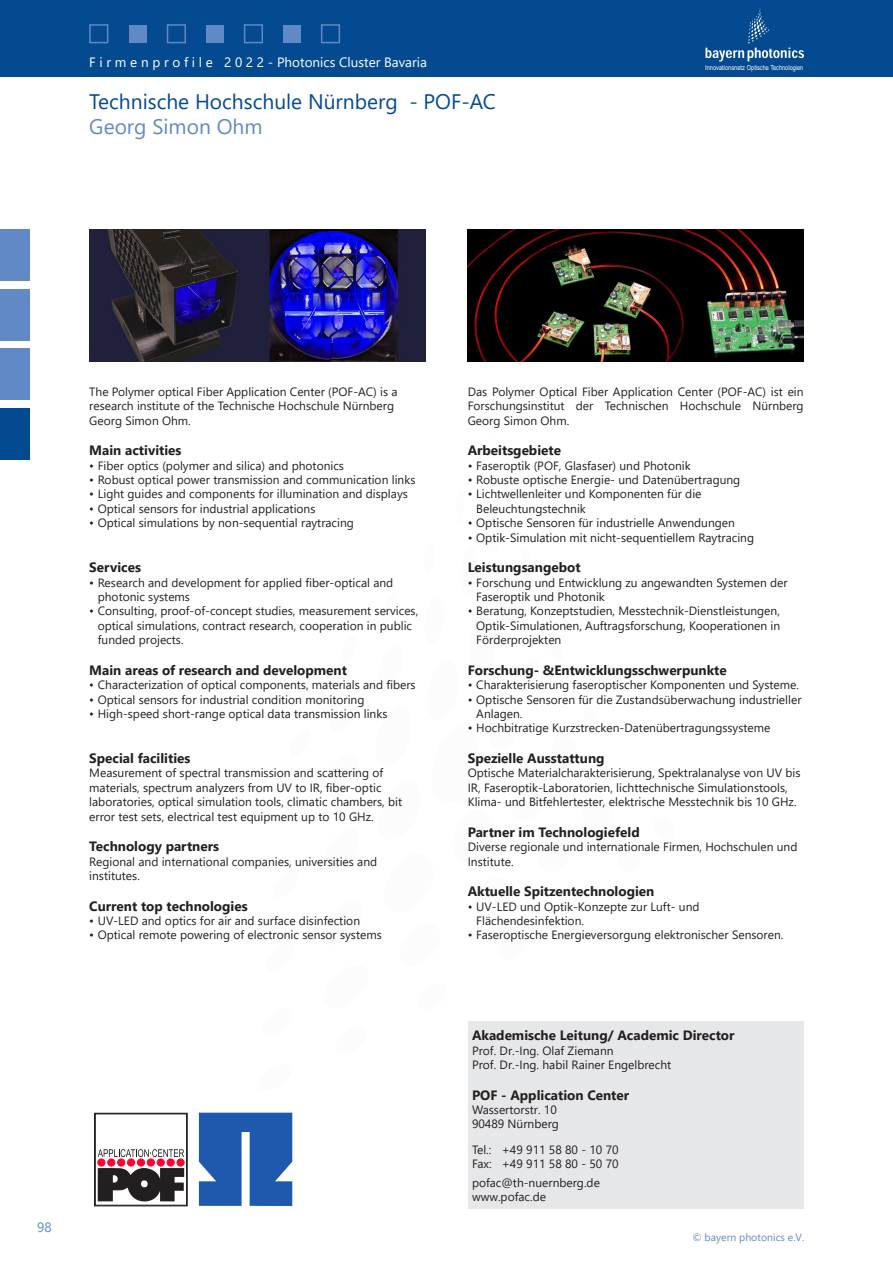
<style>
.page{position:relative;width:893px;height:1263px;background:#fff}
.page>*{position:absolute;margin:0;border:0;box-sizing:border-box;transform-origin:0 0}
.Firmen-_Institutsnam{font:21px "Segoe UI";color:#044a91}
.Firmen-_Institutsnam-2{font:21px "Segoe UI";color:#6089c6}
.t1{font:700 13.5px "Segoe UI";color:#231f20}
.t2{font:13.5px "Segoe UI";color:#fff}
.t3{font:13.5px "Segoe UI";color:#6089c6}
.t4{font:12px/14.4px "Segoe UI";color:#231f20}
.t5{font:10.5px "Segoe UI";color:#6089c6}
.t6{font:6.9px "Arial Narrow";color:#fff}
</style>
<div class="page">
<div style="left:0;top:0;width:893px;height:77px;background:#044a91"></div>
<svg style="left:705px;top:9px;width:99px;height:53px"></svg>
<div style="left:0;top:230px;width:30px;height:51px;background:#6089c6"></div>
<div style="left:0;top:408px;width:30px;height:51px;background:#044a91"></div>
<div style="left:0;top:289px;width:30px;height:51px;background:#6089c6"></div>
<div style="left:0;top:349px;width:30px;height:51px;background:#6089c6"></div>
<div style="left:321px;top:24px;width:19px;height:19px;border:2px solid #6089c6"></div>
<div style="left:89px;top:24px;width:19px;height:19px;border:2px solid #6089c6"></div>
<div style="left:129px;top:25px;width:18px;height:18px;background:#6089c6"></div>
<div style="left:167px;top:24px;width:19px;height:19px;border:2px solid #6089c6"></div>
<div style="left:206px;top:25px;width:18px;height:18px;background:#6089c6"></div>
<div style="left:244px;top:24px;width:19px;height:19px;border:2px solid #6089c6"></div>
<div style="left:283px;top:25px;width:18px;height:18px;background:#6089c6"></div>
<img style="left:468px;top:230px;width:336px;height:131px">
<img style="left:89px;top:230px;width:336px;height:131px">
<svg style="left:199px;top:1113px;width:93px;height:93px;background:#366ab6"></svg>
<svg style="left:94px;top:1113px;width:94px;height:93px"></svg>
<div style="left:95px;top:1113px;width:92px;height:92px;background:#fff;border:1px solid #231f20"></div>
<svg style="left:98px;top:1168px;width:86px;height:34px"></svg>
<svg style="left:98px;top:1149px;width:86px;height:8px"></svg>
<div style="left:137px;top:1159px;width:8px;height:7px;background:#ff0032;border-radius:50%"></div>
<div style="left:137px;top:1158px;width:8px;height:8px;border:1px solid #ff0032;border-radius:50%"></div>
<div style="left:118px;top:1159px;width:7px;height:7px;background:#ff0032;border-radius:50%"></div>
<div style="left:117px;top:1158px;width:8px;height:8px;border:1px solid #ff0032;border-radius:50%"></div>
<div style="left:127px;top:1159px;width:8px;height:7px;background:#ff0032;border-radius:50%"></div>
<div style="left:127px;top:1158px;width:8px;height:8px;border:1px solid #ff0032;border-radius:50%"></div>
<div style="left:108px;top:1159px;width:7px;height:7px;background:#ff0032;border-radius:50%"></div>
<div style="left:107px;top:1158px;width:8px;height:8px;border:1px solid #ff0032;border-radius:50%"></div>
<div style="left:98px;top:1159px;width:7px;height:7px;background:#ff0032;border-radius:50%"></div>
<div style="left:97px;top:1158px;width:8px;height:8px;border:1px solid #ff0032;border-radius:50%"></div>
<div style="left:147px;top:1159px;width:7px;height:7px;background:#ff0032;border-radius:50%"></div>
<div style="left:147px;top:1158px;width:8px;height:8px;border:1px solid #ff0032;border-radius:50%"></div>
<div style="left:157px;top:1159px;width:7px;height:7px;background:#ff0032;border-radius:50%"></div>
<div style="left:157px;top:1158px;width:8px;height:8px;border:1px solid #ff0032;border-radius:50%"></div>
<div style="left:167px;top:1159px;width:7px;height:7px;background:#ff0032;border-radius:50%"></div>
<div style="left:167px;top:1158px;width:8px;height:8px;border:1px solid #ff0032;border-radius:50%"></div>
<div style="left:177px;top:1159px;width:7px;height:7px;background:#ff0032;border-radius:50%"></div>
<div style="left:177px;top:1158px;width:7px;height:8px;border:1px solid #ff0032;border-radius:50%"></div>
<div style="left:468px;top:1022px;width:336px;height:187px;background:#e6e7e9"></div>
<p class="t2" style="left:89px;top:49px;width:339px">F i r m e n p r o f i l e 2 0 2 2 - Photonics Cluster Bavaria</p>
<p class="t6" style="left:705px;top:63px;width:100px">Innovationsnetz Optische Technologien</p>
<h2 class="Firmen-_Institutsnam" style="left:89px;top:82px;width:408px">Technische Hochschule Nürnberg - POF-AC</h2>
<h2 class="Firmen-_Institutsnam-2" style="left:89px;top:107px;width:175px">Georg Simon Ohm</h2>
<p class="t4" style="left:89px;top:383px;width:310px">The Polymer optical Fiber Application Center (POF-AC) is a research institute of the Technische Hochschule Nürnberg<br>Georg Simon Ohm.</p>
<p class="t1" style="left:89px;top:438px;width:94px">Main activities</p>
<p class="t4" style="left:89px;top:457px;width:256px">• Fiber optics (polymer and silica) and photonics</p>
<p class="t4" style="left:89px;top:471px;width:328px">• Robust optical power transmission and communication links</p>
<p class="t4" style="left:89px;top:486px;width:320px">• Light guides and components for illumination and displays</p>
<p class="t4" style="left:89px;top:500px;width:228px">• Optical sensors for industrial applications</p>
<p class="t4" style="left:89px;top:515px;width:266px">• Optical simulations by non-sequential raytracing</p>
<p class="t1" style="left:89px;top:555px;width:53px">Services</p>
<p class="t4" style="left:98px;top:574px;width:297px;text-indent:-9px">• Research and development for applied fiber-optical and photonic systems</p>
<p class="t4" style="left:98px;top:603px;width:322px;text-indent:-9px">• Consulting, proof-of-concept studies, measurement services, optical simulations, contract research, cooperation in public funded projects.</p>
<p class="t1" style="left:89px;top:657px;width:259px">Main areas of research and development</p>
<p class="t4" style="left:89px;top:677px;width:328px">• Characterization of optical components, materials and fibers</p>
<p class="t4" style="left:89px;top:691px;width:277px">• Optical sensors for industrial condition monitoring</p>
<p class="t4" style="left:89px;top:705px;width:300px">• High-speed short-range optical data transmission links</p>
<p class="t1" style="left:89px;top:745px;width:103px">Special facilities</p>
<p class="t4" style="left:89px;top:765px;width:314px">Measurement of spectral transmission and scattering of materials, spectrum analyzers from UV to IR, fiber-optic laboratories, optical simulation tools, climatic chambers, bit error test sets, electrical test equipment up to 10 GHz.</p>
<p class="t1" style="left:89px;top:834px;width:131px">Technology partners</p>
<p class="t4" style="left:89px;top:853px;width:289px">Regional and international companies, universities and institutes.</p>
<p class="t1" style="left:89px;top:893px;width:160px">Current top technologies</p>
<p class="t4" style="left:89px;top:912px;width:272px">• UV-LED and optics for air and surface disinfection</p>
<p class="t4" style="left:89px;top:927px;width:294px">• Optical remote powering of electronic sensor systems</p>
<p class="t3" style="left:37px;top:1214px;width:16px">98</p>
<p class="t4" style="left:468px;top:383px;width:337px;text-align:justify">Das Polymer Optical Fiber Application Center (POF-AC) ist ein Forschungsinstitut der Technischen Hochschule Nürnberg Georg Simon Ohm.</p>
<p class="t1" style="left:468px;top:438px;width:95px">Arbeitsgebiete</p>
<p class="t4" style="left:468px;top:457px;width:224px">• Faseroptik (POF, Glasfaser) und Photonik</p>
<p class="t4" style="left:468px;top:471px;width:274px">• Robuste optische Energie- und Datenübertragung</p>
<p class="t4" style="left:476px;top:486px;width:227px;text-indent:-9px">• Lichtwellenleiter und Komponenten für die<br>Beleuchtungstechnik</p>
<p class="t4" style="left:468px;top:515px;width:269px">• Optische Sensoren für industrielle Anwendungen</p>
<p class="t4" style="left:468px;top:529px;width:288px">• Optik-Simulation mit nicht-sequentiellem Raytracing</p>
<p class="t1" style="left:468px;top:555px;width:114px">Leistungsangebot</p>
<p class="t4" style="left:476px;top:574px;width:313px;text-indent:-9px">• Forschung und Entwicklung zu angewandten Systemen der<br>Faseroptik und Photonik</p>
<p class="t4" style="left:476px;top:603px;width:305px;text-align:justify;text-indent:-9px">• Beratung, Konzeptstudien, Messtechnik-Dienstleistungen, Optik-Simulationen, Auftragsforschung, Kooperationen in Förderprojekten</p>
<p class="t1" style="left:468px;top:657px;width:260px">Forschung- &amp;Entwicklungsschwerpunkte</p>
<p class="t4" style="left:468px;top:677px;width:333px">• Charakterisierung faseroptischer Komponenten und Systeme.</p>
<p class="t4" style="left:476px;top:691px;width:327px;text-indent:-9px">• Optische Sensoren für die Zustandsüberwachung industrieller<br>Anlagen.</p>
<p class="t4" style="left:468px;top:720px;width:304px">• Hochbitratige Kurzstrecken-Datenübertragungssysteme</p>
<p class="t1" style="left:468px;top:745px;width:138px">Spezielle Ausstattung</p>
<p class="t4" style="left:468px;top:765px;width:334px">Optische Materialcharakterisierung, Spektralanalyse von UV bis<br>IR, Faseroptik-Laboratorien, lichttechnische Simulationstools,<br>Klima- und Bitfehlertester, elektrische Messtechnik bis 10 GHz.</p>
<p class="t1" style="left:468px;top:819px;width:173px">Partner im Technologiefeld</p>
<p class="t4" style="left:468px;top:839px;width:331px">Diverse regionale und internationale Firmen, Hochschulen und<br>Institute.</p>
<p class="t1" style="left:468px;top:879px;width:188px">Aktuelle Spitzentechnologien</p>
<p class="t4" style="left:476px;top:898px;width:225px;text-indent:-9px">• UV-LED und Optik-Konzepte zur Luft- und<br>Flächendesinfektion.</p>
<p class="t4" style="left:468px;top:927px;width:317px">• Faseroptische Energieversorgung elektronischer Sensoren.</p>
<p class="t1" style="left:472px;top:1023px;width:264px">Akademische Leitung/ Academic Director</p>
<p class="t4" style="left:472px;top:1042px;width:201px">Prof. Dr.-Ing. Olaf Ziemann<br>Prof. Dr.-Ing. habil Rainer Engelbrecht</p>
<p class="t1" style="left:472px;top:1082px;width:159px">POF - Application Center</p>
<p class="t4" style="left:472px;top:1101px;width:88px">Wassertorstr. 10<br>90489 Nürnberg</p>
<p class="t4" style="left:472px;top:1141px;width:148px">Tel.: +49 911 58 80 - 10 70<br>Fax: +49 911 58 80 - 50 70</p>
<p class="t4" style="left:472px;top:1174px;width:129px">pofac@th-nuernberg.de www.pofac.de</p>
<p class="t5" style="left:692px;top:1227px;width:114px">© bayern photonics e.V.</p>
</div>
